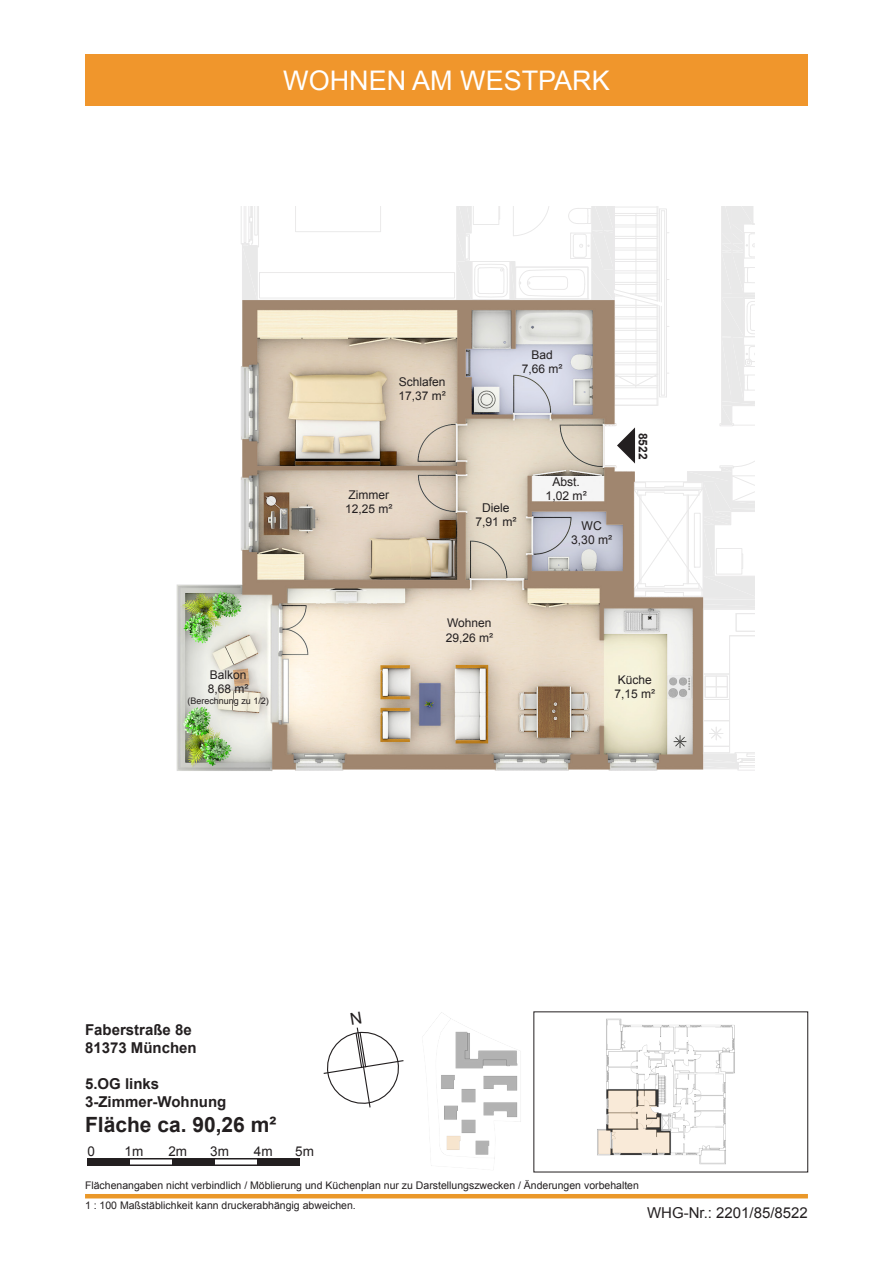
<style>
.page{position:relative;width:893px;height:1263px;background:#fff}
.page>*{position:absolute;margin:0;border:0;box-sizing:border-box;transform-origin:0 0}
.t1{font:27px "Arial";color:#fff}
.t2{font:700 21px "Arial";color:#231f20}
.t3{font:700 15px "Arial";color:#231f20}
.t4{font:15px "Arial";color:#231f20}
.t5{font:13.5px "Arial";color:#231f20}
.t6{font:12.15px "Arial";color:#231f20}
.t7{font:12px "Arial";color:#231f20}
.t8{font:700 12px "Arial";color:#231f20}
.t9{font:10.5px "Arial";color:#231f20}
.t10{font:9px "Arial";color:#231f20}
</style>
<div class="page">
<div style="left:87px;top:1158px;width:43px;height:8px;background:#231f20"></div>
<hr style="left:87px;top:1158px;width:213px;height:1px;background:#231f20">
<hr style="left:87px;top:1164px;width:213px;height:2px;background:#231f20">
<div style="left:172px;top:1158px;width:43px;height:8px;background:#231f20"></div>
<div style="left:257px;top:1158px;width:43px;height:8px;background:#231f20"></div>
<hr style="left:85px;top:1194px;width:723px;height:4px;background:#ea9829">
<div style="left:85px;top:55px;width:723px;height:51px;background:#f0962c"></div>
<img style="left:534px;top:1012px;width:274px;height:160px">
<img style="left:423px;top:1012px;width:98px;height:154px">
<svg style="left:176px;top:206px;width:579px;height:565px"></svg>
<svg style="left:323px;top:1027px;width:81px;height:81px"></svg>
<h1 class="t1" style="left:283px;top:63px;width:328px">WOHNEN AM WESTPARK</h1>
<p class="t7" style="left:210px;top:667px;width:38px">Balkon</p>
<p class="t7" style="left:208px;top:681px;width:42px">8,68 m²</p>
<p class="t10" style="left:187px;top:695px;width:83px">(Berechnung zu 1/2)</p>
<p class="t7" style="left:399px;top:374px;width:48px">Schlafen</p>
<p class="t7" style="left:398px;top:388px;width:49px">17,37 m²</p>
<p class="t7" style="left:349px;top:486px;width:42px">Zimmer</p>
<p class="t7" style="left:345px;top:501px;width:49px">12,25 m²</p>
<p class="t7" style="left:531px;top:346px;width:23px">Bad</p>
<p class="t7" style="left:522px;top:361px;width:42px">7,66 m²</p>
<p class="t6" style="left:482px;top:500px;width:29px">Diele</p>
<p class="t6" style="left:475px;top:514px;width:43px">7,91 m²</p>
<p class="t6" style="left:552px;top:473px;width:29px">Abst.</p>
<p class="t6" style="left:546px;top:488px;width:43px">1,02 m²</p>
<p class="t6" style="left:582px;top:517px;width:22px">WC</p>
<p class="t6" style="left:571px;top:532px;width:43px">3,30 m²</p>
<p class="t8" style="left:651px;top:433px;width:28px;rotate:90deg">8522</p>
<p class="t7" style="left:447px;top:615px;width:46px">Wohnen</p>
<p class="t7" style="left:446px;top:630px;width:49px">29,26 m²</p>
<p class="t7" style="left:618px;top:672px;width:36px">Küche</p>
<p class="t7" style="left:614px;top:686px;width:42px">7,15 m²</p>
<p class="t3" style="left:85px;top:1019px;width:108px">Faberstraße 8e</p>
<p class="t3" style="left:85px;top:1037px;width:113px">81373 München</p>
<p class="t3" style="left:85px;top:1073px;width:76px">5.OG links</p>
<p class="t3" style="left:85px;top:1091px;width:143px">3-Zimmer-Wohnung</p>
<p class="t2" style="left:85px;top:1110px;width:193px">Fläche ca. 90,26 m²</p>
<p class="t5" style="left:87px;top:1142px;width:9px">0</p>
<p class="t5" style="left:125px;top:1142px;width:20px">1m</p>
<p class="t5" style="left:168px;top:1142px;width:20px">2m</p>
<p class="t5" style="left:210px;top:1142px;width:20px">3m</p>
<p class="t5" style="left:254px;top:1142px;width:20px">4m</p>
<p class="t5" style="left:295px;top:1142px;width:20px">5m</p>
<p class="t9" style="left:85px;top:1179px;width:555px">Flächenangaben nicht verbindlich / Möblierung und Küchenplan nur zu Darstellungszwecken / Änderungen vorbehalten</p>
<p class="t9" style="left:85px;top:1198px;width:272px">1 : 100 Maßstäblichkeit kann druckerabhängig abweichen.</p>
<p class="t4" style="left:647px;top:1203px;width:162px">WHG-Nr.: 2201/85/8522</p>
</div>
